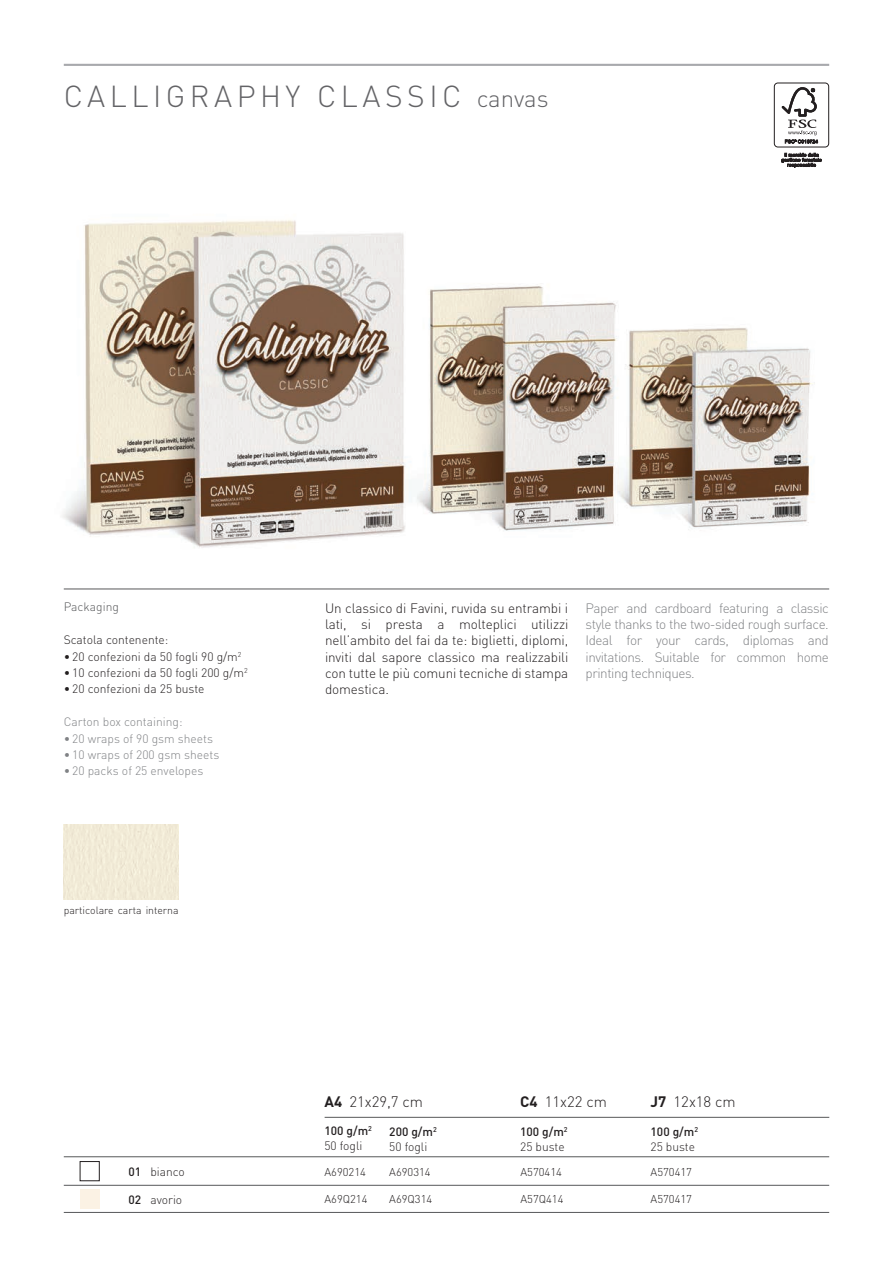
<style>
.page{position:relative;width:893px;height:1263px;background:#fff}
.page>*{position:absolute;margin:0;border:0;box-sizing:border-box;transform-origin:0 0}
.t1{font:300 30px "DIN";letter-spacing:.15em;color:#636366}
.t2{font:300 15px "DIN";color:#231f20}
.t3{font:300 13.5px/16.2px "DIN";letter-spacing:-.01em;color:#231f20;text-align:justify}
.t4{font:300 13.5px/16.2px "DIN";letter-spacing:-.035em;color:#808285;text-align:justify}
.t5{font:300 12.15px "DIN";color:#231f20}
.t6{font:300 12.15px "DIN";color:#808285}
.t7{font:300 12.15px "DIN";color:#57585a}
.t8{font:300 12px/15px "DIN";color:#231f20}
.t9{font:300 11.25px "DIN";color:#231f20}
.t10{font:300 10.5px "DIN";color:#231f20}
.s1{font-size:24px}
.s2{font-weight:500}
.s3{font-weight:700}
</style>
<div class="page">
<hr style="left:64px;top:64px;width:765px;height:2px;background:#a8a9ad">
<hr style="left:64px;top:589px;width:765px;height:1px;background:#57585a">
<hr style="left:64px;top:1156px;width:765px;height:1px;background:#57585a">
<hr style="left:64px;top:1185px;width:765px;height:1px;background:#57585a">
<hr style="left:64px;top:1212px;width:765px;height:1px;background:#57585a">
<hr style="left:325px;top:1117px;width:504px;height:1px;background:#57585a">
<div style="left:80px;top:1189px;width:19px;height:20px;background:#fbf2e4"></div>
<div style="left:64px;top:825px;width:115px;height:74px;background:#f2ebd7"></div>
<div style="left:774px;top:82px;width:55px;height:66px;border:1px solid #231f20;border-radius:4px"></div>
<svg style="left:782px;top:87px;width:36px;height:56px"></svg>
<svg style="left:781px;top:153px;width:41px;height:15px"></svg>
<img style="left:62px;top:220px;width:753px;height:328px">
<h1 class="t1" style="left:64px;top:77px;width:486px">CALLIGRAPHY CLASSIC <span class="s1">canvas</span></h1>
<p class="t7" style="left:64px;top:600px;width:57px">Packaging</p>
<p class="t5" style="left:64px;top:632px;width:106px">Scatola contenente:</p>
<p class="t5" style="left:64px;top:649px;width:179px">• 20 confezioni da 50 fogli 90 g/m<sup>2</sup></p>
<p class="t5" style="left:64px;top:665px;width:185px">• 10 confezioni da 50 fogli 200 g/m<sup>2</sup></p>
<p class="t5" style="left:64px;top:681px;width:142px">• 20 confezioni da 25 buste</p>
<p class="t6" style="left:64px;top:714px;width:120px">Carton box containing:</p>
<p class="t6" style="left:64px;top:731px;width:151px">• 20 wraps of 90 gsm sheets</p>
<p class="t6" style="left:64px;top:747px;width:157px">• 10 wraps of 200 gsm sheets</p>
<p class="t6" style="left:64px;top:763px;width:141px">• 20 packs of 25 envelopes</p>
<p class="t10" style="left:64px;top:904px;width:116px">particolare carta interna</p>
<p class="t8" style="left:128px;top:1164px;width:58px"><span class="s2">01</span> bianco</p>
<p class="t8" style="left:128px;top:1192px;width:55px"><span class="s2">02</span> avorio</p>
<p class="t3" style="left:325px;top:600px;width:245px">Un classico di Favini, ruvida su entrambi i lati, si presta a molteplici utilizzi nell’ambito del fai da te: biglietti, diplomi, inviti dal sapore classico ma realizzabili con tutte le più comuni tecniche di stampa domestica.</p>
<p class="t4" style="left:586px;top:600px;width:245px">Paper and cardboard featuring a classic style thanks to the two-sided rough surface.<br>Ideal for your cards, diplomas and invitations. Suitable for common home printing techniques.</p>
<p class="t2" style="left:324px;top:1093px;width:100px"><span class="s3">A4</span> 21x29,7 cm</p>
<p class="t2" style="left:520px;top:1093px;width:88px"><span class="s3">C4</span> 11x22 cm</p>
<p class="t2" style="left:651px;top:1093px;width:87px"><span class="s3">J7</span> 12x18 cm</p>
<p class="t8" style="left:324px;top:1123px;width:49px"><span class="s2">100 g/m</span><sup>2<br></sup>50 fogli</p>
<p class="t8" style="left:389px;top:1123px;width:49px"><span class="s2">200 g/m</span><sup>2<br></sup>50 fogli</p>
<p class="t8" style="left:520px;top:1123px;width:49px"><span class="s2">100 g/m</span><sup>2<br></sup>25 buste</p>
<p class="t8" style="left:651px;top:1124px;width:49px"><span class="s2">100 g/m</span><sup>2<br></sup>25 buste</p>
<p class="t9" style="left:324px;top:1164px;width:43px">A690214</p>
<p class="t9" style="left:389px;top:1164px;width:43px">A690314</p>
<p class="t9" style="left:324px;top:1192px;width:45px">A69Q214</p>
<p class="t9" style="left:389px;top:1192px;width:45px">A69Q314</p>
<p class="t9" style="left:520px;top:1164px;width:43px">A570414</p>
<p class="t9" style="left:520px;top:1192px;width:45px">A57Q414</p>
<p class="t9" style="left:651px;top:1165px;width:43px">A570417</p>
<p class="t9" style="left:651px;top:1192px;width:43px">A570417</p>
</div>
